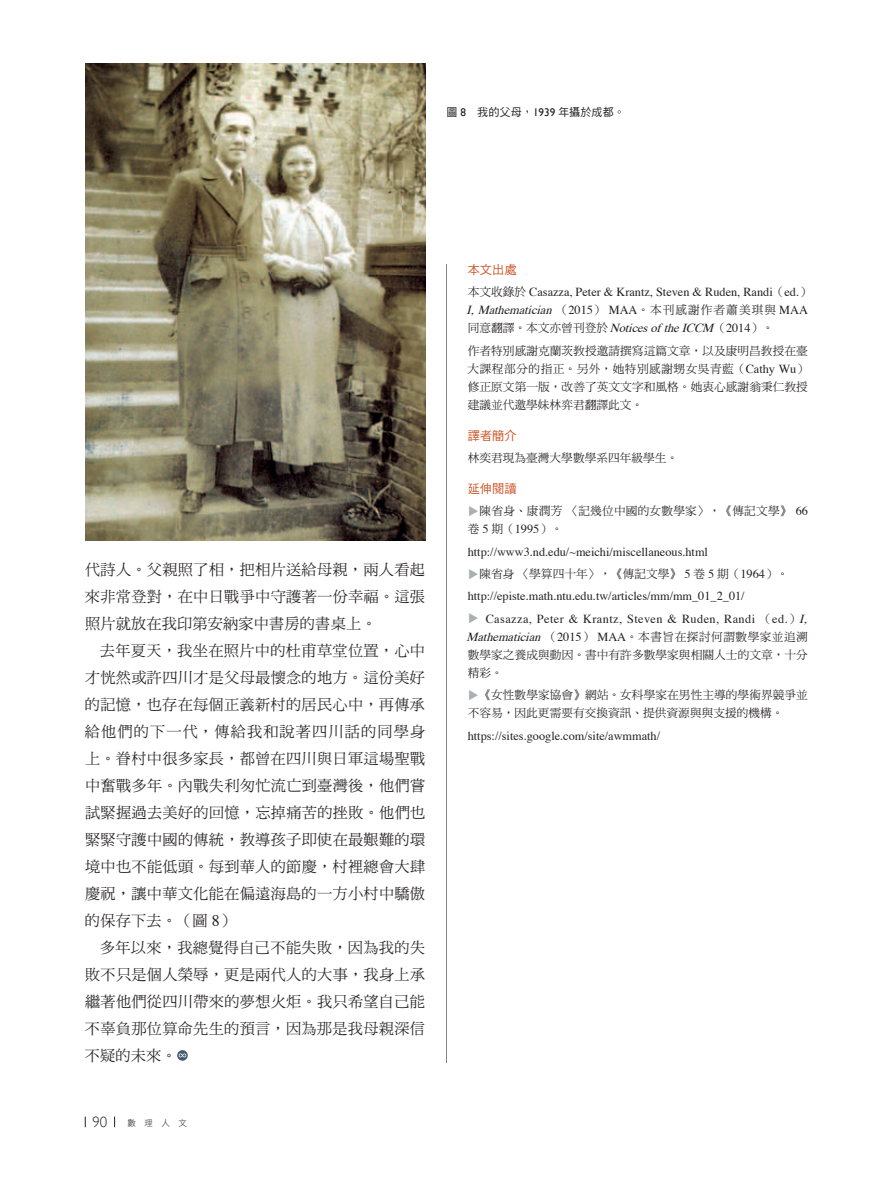
<style>
.page{position:relative;width:893px;height:1191px;background:#fff}
.page>*{position:absolute;margin:0;border:0;box-sizing:border-box;transform-origin:0 0}
.t1{font:15.15px "DF Ming Std W5";letter-spacing:.02em;color:#231f20}
.t2{font:15.15px "DF Ming Std W5";letter-spacing:.07em;color:#231f20}
.t3{font:300 14.85px "Gill Sans";color:#231f20}
.t4{font:12.3px/18px "Times";color:#231f20}
.t5{font:12.3px "Times";letter-spacing:.035em;color:#231f20}
.t6{font:12.15px "DF Hei Std W5";color:#cb572b}
.t7{font:11.7px/18px "DF Ming Std W5";letter-spacing:.005em;color:#231f20;text-align:justify}
.t8{font:11.7px "DF Ming Std W5";color:#a9afb2}
.t9{font:11.1px "DF Hei Std W5";color:#231f20}
.t10{font:8.55px "DF Hei Std W3";color:#231f20}
.s1{font-family:"Gill Sans"}
.s2{font-family:"Times";font-size:15.9px}
.s3{font-family:"DF Ming Std W5";font-size:11.7px}
.s4{font-style:italic}
.s5{font-family:"Times";font-size:12.3px}
.s6{font-family:"Times";font-style:italic;font-size:12.3px}
</style>
<div class="page">
<hr style="left:446px;top:264px;width:1px;height:799px;background:#808285">
<svg style="left:177px;top:1050px;width:11px;height:10px"></svg>
<svg style="left:179px;top:1053px;width:7px;height:4px"></svg>
<img style="left:85px;top:64px;width:340px;height:476px">
<p class="t9" style="left:446px;top:106px;width:180px">圖 <span class="s1">8</span> 我的父母，<span class="s1">1939</span> 年攝於成都。</p>
<p class="t1" style="left:85px;top:561px;width:342px">代詩人。父親照了相，把相片送給母親，兩人看起</p>
<p class="t1" style="left:85px;top:588px;width:342px">來非常登對，在中日戰爭中守護著一份幸福。這張</p>
<p class="t1" style="left:85px;top:615px;width:293px">照片就放在我印第安納家中書房的書桌上。</p>
<p class="t1" style="left:100px;top:642px;width:327px">去年夏天，我坐在照片中的杜甫草堂位置，心中</p>
<p class="t1" style="left:85px;top:669px;width:342px">才恍然或許四川才是父母最懷念的地方。這份美好</p>
<p class="t1" style="left:85px;top:696px;width:342px">的記憶，也存在每個正義新村的居民心中，再傳承</p>
<p class="t2" style="left:85px;top:723px;width:342px">給他們的下一代，傳給我和說著四川話的同學身</p>
<p class="t1" style="left:85px;top:750px;width:342px">上。眷村中很多家長，都曾在四川與日軍這場聖戰</p>
<p class="t1" style="left:85px;top:777px;width:342px">中奮戰多年。內戰失利匆忙流亡到臺灣後，他們嘗</p>
<p class="t1" style="left:85px;top:804px;width:342px">試緊握過去美好的回憶，忘掉痛苦的挫敗。他們也</p>
<p class="t1" style="left:85px;top:831px;width:342px">緊緊守護中國的傳統，教導孩子即使在最艱難的環</p>
<p class="t1" style="left:85px;top:858px;width:342px">境中也不能低頭。每到華人的節慶，村裡總會大肆</p>
<p class="t1" style="left:85px;top:885px;width:342px">慶祝，讓中華文化能在偏遠海島的一方小村中驕傲</p>
<p class="t1" style="left:85px;top:912px;width:152px">的保存下去。（圖 <span class="s2">8</span>）</p>
<p class="t1" style="left:100px;top:939px;width:327px">多年以來，我總覺得自己不能失敗，因為我的失</p>
<p class="t1" style="left:85px;top:966px;width:342px">敗不只是個人榮辱，更是兩代人的大事，我身上承</p>
<p class="t1" style="left:85px;top:993px;width:342px">繼著他們從四川帶來的夢想火炬。我只希望自己能</p>
<p class="t1" style="left:85px;top:1020px;width:342px">不辜負那位算命先生的預言，因為那是我母親深信</p>
<p class="t1" style="left:85px;top:1047px;width:93px">不疑的未來。</p>
<p class="t3" style="left:92px;top:1113px;width:16px">90</p>
<p class="t10" style="left:128px;top:1118px;width:61px">數　理　人　文</p>
<p class="t6" style="left:468px;top:263px;width:50px">本文出處</p>
<p class="t4" style="left:467px;top:282px;width:346px"><span class="s3">本文收錄於</span> Casazza, Peter &amp; Krantz, Steven &amp; Ruden, Randi<span class="s3">（</span>ed.<span class="s3">）<br></span><span class="s4">I,Mathematician</span><span class="s3">（</span>2015<span class="s3">）</span> MAA<span class="s3">。本刊感謝作者蕭美琪與</span> MAA<span class="s3">同意翻譯。本文亦曾刊登於</span><span class="s4">NoticesoftheICCM</span><span class="s3">（</span>2014<span class="s3">）。</span></p>
<p class="t7" style="left:468px;top:341px;width:342px">作者特別感謝克蘭茨教授邀請撰寫這篇文章，以及康明昌教授在臺大課程部分的指正。另外，她特別感謝甥女吳青藍（<span class="s5">Cathy Wu</span>）修正原文第一版，改善了英文文字和風格。她衷心感謝翁秉仁教授建議並代邀學妹林弈君翻譯此文。</p>
<p class="t6" style="left:468px;top:429px;width:50px">譯者簡介</p>
<p class="t7" style="left:468px;top:448px;width:212px">林奕君現為臺灣大學數學系四年級學生。</p>
<p class="t6" style="left:468px;top:482px;width:50px">延伸閱讀</p>
<p class="t8" style="left:467px;top:517px;width:13px;rotate:-90deg">▼</p>
<p class="t7" style="left:468px;top:502px;width:342px;text-indent:12px">陳省身、康潤芳〈記幾位中國的女數學家〉，《傳記文學》 <span class="s5">66</span>卷 <span class="s5">5</span> 期（<span class="s5">1995</span>）。</p>
<p class="t4" style="left:468px;top:541px;width:242px">http://www3.nd.edu/~meichi/miscellaneous.html</p>
<p class="t8" style="left:467px;top:579px;width:13px;rotate:-90deg">▼</p>
<p class="t7" style="left:479px;top:564px;width:310px">陳省身〈學算四十年〉，《傳記文學》 <span class="s5">5</span> 卷 <span class="s5">5</span> 期（<span class="s5">1964</span>）。</p>
<p class="t4" style="left:468px;top:586px;width:278px">http://episte.math.ntu.edu.tw/articles/mm/mm_01_2_01/</p>
<p class="t8" style="left:467px;top:624px;width:13px;rotate:-90deg">▼</p>
<p class="t5" style="left:486px;top:607px;width:328px">Casazza, Peter &amp; Krantz, Steven &amp; Ruden, Randi <span class="s3">（</span>ed.<span class="s3">）</span><span class="s4">I,</span></p>
<p class="t7" style="left:467px;top:627px;width:343px"><span class="s6">Mathematician</span>（<span class="s5">2015</span>） <span class="s5">MAA</span>。本書旨在探討何謂數學家並追溯數學家之養成與動因。書中有許多數學家與相關人士的文章，十分精彩。</p>
<p class="t8" style="left:467px;top:701px;width:13px;rotate:-90deg">▼</p>
<p class="t7" style="left:468px;top:685px;width:342px;text-indent:12px">《女性數學家協會》網站。女科學家在男性主導的學術界競爭並不容易，因此更需要有交換資訊、提供資源與與支援的機構。</p>
<p class="t4" style="left:468px;top:725px;width:194px">https://sites.google.com/site/awmmath/</p>
</div>
